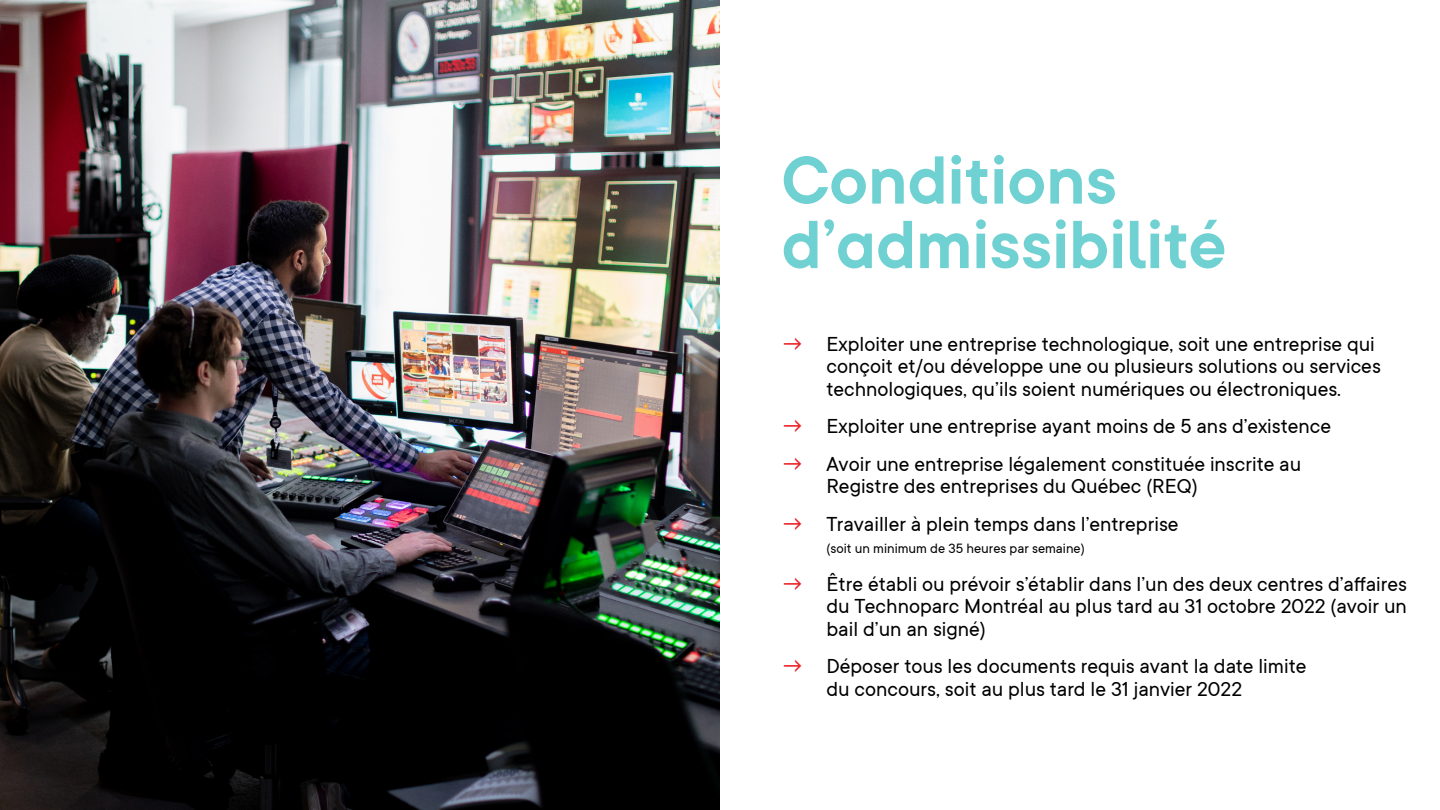
<style>
.page{position:relative;width:1440px;height:810px;background:#fff}
.page>*{position:absolute;margin:0;border:0;box-sizing:border-box;transform-origin:0 0}
.t1{font:600 75px/64.5px "TT Commons";color:#70d1d3}
.t2{font:22.5px/22.5px "TT Commons";color:#000}
.t3{font:15px "TT Commons";color:#000}
.s1{color:#ea2127}
</style>
<div class="page">
<img style="left:0;top:0;width:720px;height:810px">
<h1 class="t1" style="left:782px;top:149px;width:447px">Conditions d’admissibilité</h1>
<p class="t2" style="left:826px;top:333px;width:556px;text-indent:-45px"><span class="s1">→</span> Exploiter une entreprise technologique, soit une entreprise qui conçoit et/ou développe une ou plusieurs solutions ou services technologiques, qu’ils soient numériques ou électroniques.</p>
<p class="t2" style="left:782px;top:415px;width:551px"><span class="s1">→</span> Exploiter une entreprise ayant moins de 5 ans d’existence</p>
<p class="t2" style="left:826px;top:453px;width:476px;text-indent:-45px"><span class="s1">→</span> Avoir une entreprise légalement constituée inscrite au<br>Registre des entreprises du Québec (REQ)</p>
<p class="t2" style="left:782px;top:513px;width:399px"><span class="s1">→</span> Travailler à plein temps dans l’entreprise</p>
<p class="t3" style="left:826px;top:540px;width:260px">(soit un minimum de 35 heures par semaine)</p>
<p class="t2" style="left:826px;top:573px;width:582px;text-align:justify;text-indent:-45px"><span class="s1">→</span> Être établi ou prévoir s’établir dans l’un des deux centres d’affaires du Technoparc Montréal au plus tard au 31 octobre 2022 (avoir un bail d’un an signé)</p>
<p class="t2" style="left:826px;top:655px;width:481px;text-indent:-45px"><span class="s1">→</span> Déposer tous les documents requis avant la date limite du concours, soit au plus tard le 31 janvier 2022</p>
</div>
